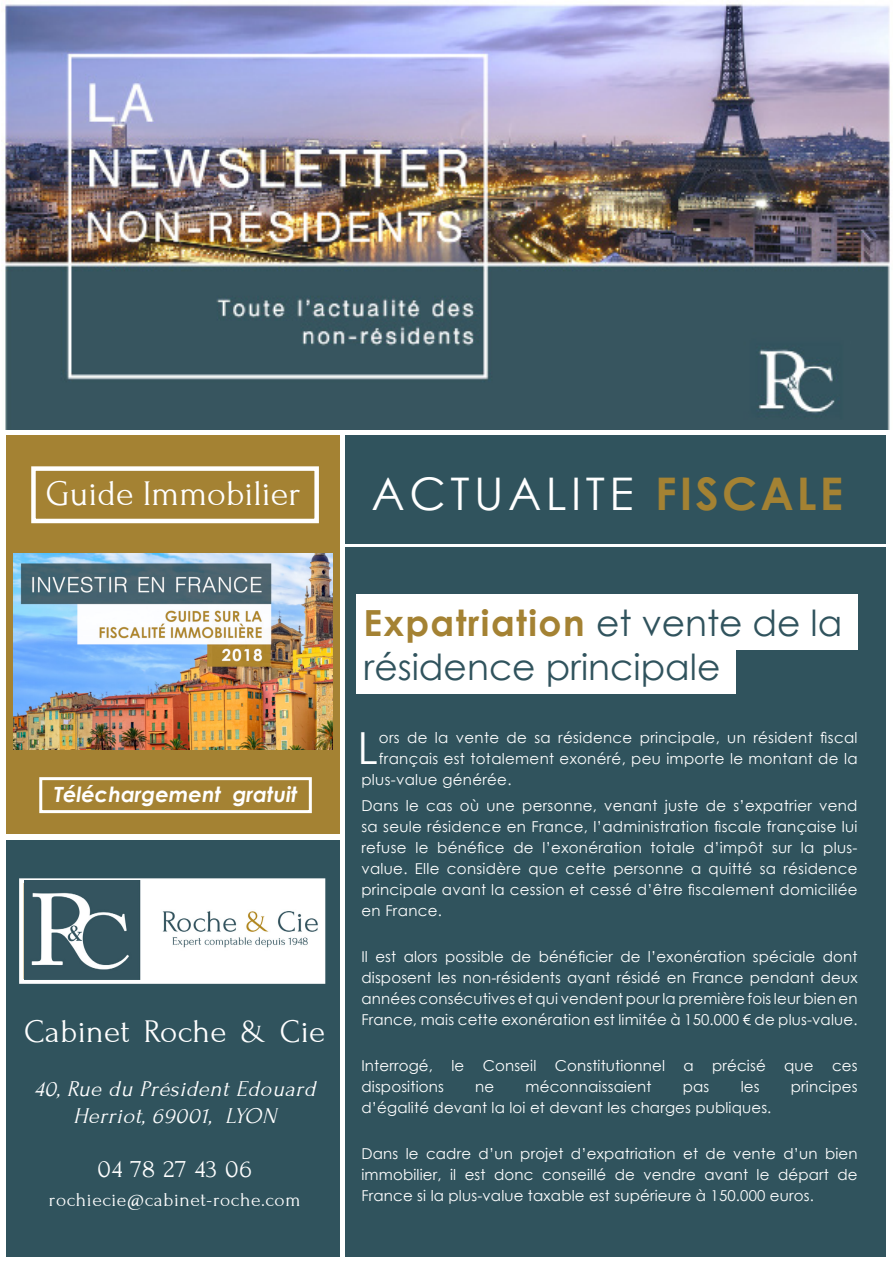
<style>
.page{position:relative;width:893px;height:1263px;background:#fff}
.page>*{position:absolute;margin:0;border:0;box-sizing:border-box;transform-origin:0 0}
.t1{font:45px "Century Gothic";letter-spacing:.1em;color:#fff}
.t2{font:44.25px "Century Gothic";color:#fff}
.t3{font:36px/43.2px "Century Gothic";color:#30535d}
.t4{font:36px "Forum";color:#fff}
.t5{font:33px "Forum";letter-spacing:.01em;color:#fff}
.t6{font:25.5px "Forum";letter-spacing:.03em;color:#fff}
.t7{font:italic 22.5px "Forum";color:#fff}
.t8{font:italic 700 21px "Century Gothic";color:#fff}
.t9{font:19.5px "Forum";letter-spacing:.03em;color:#fff}
.t10{font:15px/21px "Century Gothic";letter-spacing:.01em;color:#fff;text-align:justify}
.s1{font-weight:700;color:#a48233}
</style>
<div class="page">
<img style="left:4px;top:4px;width:886px;height:425px">
<div style="left:6px;top:436px;width:334px;height:398px;background:#a48233"></div>
<div style="left:345px;top:436px;width:541px;height:820px;background:#30535d"></div>
<hr style="left:344px;top:543px;width:549px;height:3px;background:#fff">
<div style="left:31px;top:466px;width:288px;height:57px;background:#a48233;border:4px solid #fff"></div>
<img style="left:14px;top:554px;width:319px;height:195px">
<div style="left:39px;top:777px;width:273px;height:36px;background:#a48233;border:3px solid #fff"></div>
<div style="left:6px;top:840px;width:334px;height:416px;background:#30535d"></div>
<div style="left:356px;top:594px;width:501px;height:55px;background:#fff"></div>
<div style="left:356px;top:649px;width:380px;height:45px;background:#fff"></div>
<svg style="left:19px;top:878px;width:306px;height:106px;background:#e5e8e9"></svg>
<img style="left:24px;top:881px;width:297px;height:98px">
<p class="t4" style="left:46px;top:474px;width:256px">Guide Immobilier</p>
<p class="t1" style="left:372px;top:462px;width:473px">ACTUALITE <span class="s1">FISCALE</span></p>
<p class="t8" style="left:54px;top:779px;width:245px">Téléchargement gratuit</p>
<p class="t5" style="left:24px;top:1014px;width:303px">Cabinet Roche &amp; Cie</p>
<p class="t7" style="left:34px;top:1077px;width:288px">40, Rue du Président Edouard</p>
<p class="t7" style="left:73px;top:1104px;width:210px">Herriot, 69001, LYON</p>
<p class="t6" style="left:97px;top:1155px;width:156px">04 78 27 43 06</p>
<p class="t9" style="left:49px;top:1189px;width:253px">rochiecie@cabinet-roche.com</p>
<p class="t3" style="left:364px;top:601px;width:480px"><span class="s1">Expatriation</span> et vente de la résidence principale</p>
<p class="t2" style="left:358px;top:717px;width:22px">L</p>
<p class="t10" style="left:379px;top:727px;width:480px">ors de la vente de sa résidence principale, un résident fiscal</p>
<p class="t10" style="left:379px;top:748px;width:480px">français est totalement exonéré, peu importe le montant de la</p>
<p class="t10" style="left:361px;top:769px;width:152px">plus-value générée.</p>
<p class="t10" style="left:361px;top:794px;width:498px">Dans le cas où une personne, venant juste de s’expatrier vend sa seule résidence en France, l’administration fiscale française lui refuse le bénéfice de l’exonération totale d’impôt sur la plus&shy;value. Elle considère que cette personne a quitté sa résidence principale avant la cession et cessé d’être fiscalement domiciliée en France.</p>
<p class="t10" style="left:361px;top:946px;width:498px">Il est alors possible de bénéficier de l’exonération spéciale dont disposent les non-résidents ayant résidé en France pendant deux années consécutives et qui vendent pour la première fois leur bien en France, mais cette exonération est limitée à 150.000 € de plus-value.</p>
<p class="t10" style="left:361px;top:1055px;width:498px">Interrogé, le Conseil Constitutionnel a précisé que ces dispositions</p>
<p class="t10" style="left:475px;top:1076px;width:21px">ne</p>
<p class="t10" style="left:526px;top:1076px;width:127px">méconnaissaient</p>
<p class="t10" style="left:683px;top:1076px;width:28px">pas</p>
<p class="t10" style="left:741px;top:1076px;width:20px">les</p>
<p class="t10" style="left:791px;top:1076px;width:68px">principes</p>
<p class="t10" style="left:361px;top:1097px;width:411px">d’égalité devant la loi et devant les charges publiques.</p>
<p class="t10" style="left:361px;top:1143px;width:498px">Dans le cadre d’un projet d’expatriation et de vente d’un bien immobilier, il est donc conseillé de vendre avant le départ de France si la plus-value taxable est supérieure à 150.000 euros.</p>
</div>
